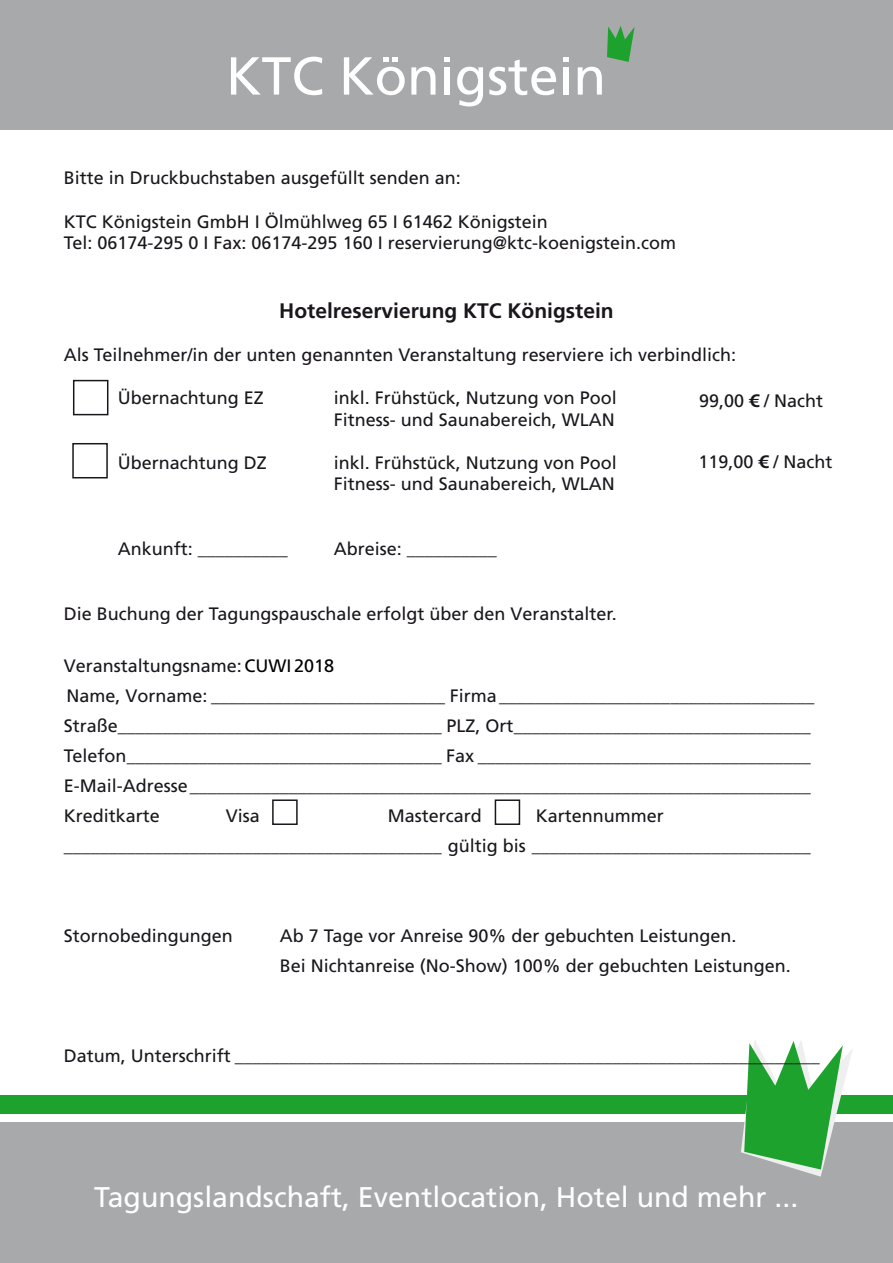
<style>
.page{position:relative;width:893px;height:1263px;background:#fff}
.page>*{position:absolute;margin:0;border:0;box-sizing:border-box;transform-origin:0 0}
.t1{font:28.5px "Frutiger LT Std";color:#fff}
.t2{font:700 21px "Frutiger LT Std";color:#1a171c}
.t3{font:18px/30px "Frutiger LT Std";color:#1a171c}
.s1{font-weight:700}
.s2{color:#000}
</style>
<div class="page">
<div style="left:0;top:0;width:893px;height:129px;background:#a7a9ab"></div>
<div style="left:0;top:1122px;width:893px;height:141px;background:#a7a9ab"></div>
<div style="left:0;top:1095px;width:893px;height:19px;background:#1ea22e"></div>
<svg style="left:741px;top:1040px;width:112px;height:137px"></svg>
<svg style="left:231px;top:57px;width:91px;height:38px"></svg>
<svg style="left:411px;top:67px;width:25px;height:28px"></svg>
<div style="left:445px;top:67px;width:5px;height:28px;background:#fff"></div>
<svg style="left:457px;top:67px;width:26px;height:39px"></svg>
<svg style="left:489px;top:59px;width:67px;height:36px"></svg>
<div style="left:563px;top:67px;width:6px;height:28px;background:#fff"></div>
<svg style="left:578px;top:26px;width:57px;height:69px"></svg>
<svg style="left:344px;top:57px;width:61px;height:38px"></svg>
<svg style="left:445px;top:57px;width:5px;height:5px"></svg>
<svg style="left:563px;top:57px;width:5px;height:5px"></svg>
<div style="left:73px;top:380px;width:35px;height:35px;border:2px solid #1a171c"></div>
<div style="left:272px;top:799px;width:26px;height:26px;border:2px solid #1a171c"></div>
<div style="left:495px;top:799px;width:25px;height:26px;border:2px solid #1a171c"></div>
<div style="left:72px;top:443px;width:36px;height:35px;border:2px solid #1a171c"></div>
<p class="t3" style="left:64px;top:163px;width:399px">Bitte in Druckbuchstaben ausgefüllt senden an:</p>
<p class="t3" style="left:64px;top:206px;width:486px">KTC Königstein GmbH I Ölmühlweg 65 I 61462 Königstein</p>
<p class="t3" style="left:64px;top:228px;width:614px">Tel: 06174-295 0 I Fax: 06174-295 160 I reservierung@ktc-koenigstein.com</p>
<p class="t2" style="left:279px;top:298px;width:336px">Hotelreservierung KTC Königstein</p>
<p class="t3" style="left:64px;top:340px;width:674px">Als Teilnehmer/in der unten genannten Veranstaltung reserviere ich verbindlich:</p>
<p class="t3" style="left:118px;top:383px;width:148px">Übernachtung EZ</p>
<p class="t3" style="left:334px;top:383px;width:285px">inkl. Frühstück, Nutzung von Pool</p>
<p class="t3" style="left:699px;top:386px;width:126px">99,00 <span class="s1">€</span> / Nacht</p>
<p class="t3" style="left:334px;top:404px;width:283px">Fitness- und Saunabereich, WLAN</p>
<p class="t3" style="left:118px;top:448px;width:151px">Übernachtung DZ</p>
<p class="t3" style="left:334px;top:448px;width:285px">inkl. Frühstück, Nutzung von Pool</p>
<p class="t3" style="left:698px;top:447px;width:136px">119,00 <span class="s1">€</span> / Nacht</p>
<p class="t3" style="left:334px;top:469px;width:283px">Fitness- und Saunabereich, WLAN</p>
<p class="t3" style="left:118px;top:534px;width:172px">Ankunft: __________</p>
<p class="t3" style="left:334px;top:534px;width:165px">Abreise: __________</p>
<p class="t3" style="left:64px;top:599px;width:555px">Die Buchung der Tagungspauschale erfolgt über den Veranstalter.</p>
<p class="t3" style="left:64px;top:650px;width:752px">Veranstaltungsname: <span class="s2">CUWI 2018<br></span>Name, Vorname: __________________________ Firma ___________________________________ Straße____________________________________ PLZ, Ort _________________________________ Telefon ___________________________________ Fax _____________________________________ E-Mail-Adresse _____________________________________________________________________ Kreditkarte</p>
<p class="t3" style="left:226px;top:800px;width:36px">Visa</p>
<p class="t3" style="left:388px;top:800px;width:96px">Mastercard</p>
<p class="t3" style="left:64px;top:800px;width:749px;text-indent:472px">Kartennummer __________________________________________ gültig bis _______________________________</p>
<p class="t3" style="left:64px;top:920px;width:171px">Stornobedingungen</p>
<p class="t3" style="left:280px;top:920px;width:458px">Ab 7 Tage vor Anreise 90% der gebuchten Leistungen.</p>
<p class="t3" style="left:280px;top:950px;width:513px">Bei Nichtanreise (No-Show) 100% der gebuchten Leistungen.</p>
<p class="t3" style="left:64px;top:1040px;width:757px">Datum, Unterschrift _________________________________________________________________</p>
<p class="t1" style="left:94px;top:1180px;width:706px">Tagungslandschaft, Eventlocation, Hotel und mehr ...</p>
</div>
